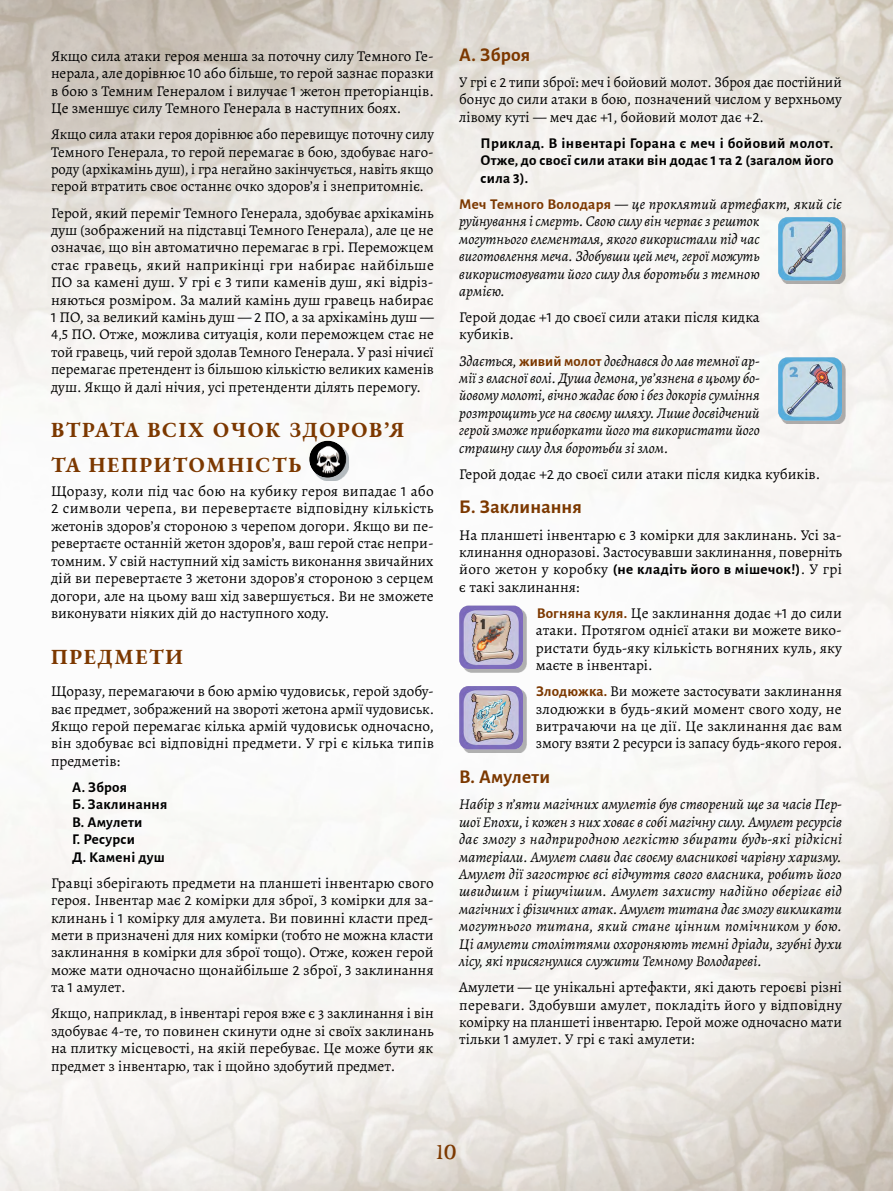
<style>
.page{position:relative;width:893px;height:1191px;background:#fff}
.page>*{position:absolute;margin:0;border:0;box-sizing:border-box;transform-origin:0 0}
.t1{font:21px/34.5px "EB Garamond";letter-spacing:.08em;color:#7c3800}
.t2{font:21px "Risque";color:#7c3800}
.t3{font:700 19.5px "Alegreya Sans";letter-spacing:.01em;color:#7c3800}
.t4{font:15px/17.4px "Alegreya";color:#000;text-align:justify}
.t5{font:italic 15px/17.4px "Alegreya";color:#000;text-align:justify}
.t6{font:15px/17.4px "Alegreya";color:#000;text-align:justify;scale:.96 1}
.t7{font:700 15px/17.4px "Alegreya Sans";letter-spacing:.02em;color:#000}
.s1{font-family:"Alegreya Sans"}
.s2{font-family:"Alegreya Sans";font-weight:700;font-style:normal;color:#7c3800}
.s3{font-family:"Alegreya";font-weight:400}
.s4{font-family:"Alegreya Sans";font-weight:700;color:#7c3800}
</style>
<div class="page">
<div style="left:462px;top:609px;width:64px;height:63px;background:#b0b0b0"></div>
<img style="left:459px;top:605px;width:64px;height:64px">
<div style="left:462px;top:689px;width:64px;height:64px;background:#000;opacity:.3"></div>
<img style="left:459px;top:686px;width:64px;height:63px">
<div style="left:781px;top:220px;width:64px;height:64px;background:#000;opacity:.3"></div>
<img style="left:778px;top:217px;width:64px;height:63px">
<div style="left:781px;top:360px;width:64px;height:64px;background:#aeabaa"></div>
<img style="left:778px;top:357px;width:64px;height:64px">
<div style="left:312px;top:443px;width:37px;height:38px;background:#717e86;opacity:.52"></div>
<div style="left:308px;top:454px;width:39px;height:25px;background:#fff;opacity:.75"></div>
<div style="left:308px;top:440px;width:39px;height:33px;background:#dc9d00;opacity:.92"></div>
<p class="t4" style="left:51px;top:47px;width:384px">Якщо сила атаки героя менша за поточну силу Темного Ге&shy;нерала, але дорівнює <span class="s1">10</span> або більше, то герой зазнає поразки в бою з Темним Генералом і вилучає <span class="s1">1</span> жетон преторіанців.<br>Це зменшує силу Темного Генерала в наступних боях.</p>
<p class="t6" style="left:51px;top:125px;width:400px">Якщо сила атаки героя дорівнює або перевищує поточну силу Темного Генерала, то герой перемагає в бою, здобуває наго&shy;роду (архікамінь душ), і гра негайно закінчується, навіть якщо герой втратить своє останнє очко здоров’я і знепритомніє.</p>
<p class="t4" style="left:51px;top:204px;width:384px">Герой, який переміг Темного Генерала, здобуває архікамінь душ (зображений на підставці Темного Генерала), але це не означає, що він автоматично перемагає в грі. Переможцем стає гравець, який наприкінці гри набирає найбільше ПО за камені душ. У грі є <span class="s1">3</span> типи каменів душ, які відріз&shy;няються розміром. За малий камінь душ гравець набирає <span class="s1">1</span> ПО, за великий камінь душ — <span class="s1">2</span> ПО, а за архікамінь душ — <span class="s1">4,5</span> ПО. Отже, можлива ситуація, коли переможцем стає не той гравець, чий герой здолав Темного Генерала. У разі нічиєї перемагає претендент із більшою кількістю великих каменів душ. Якщо й далі нічия, усі претенденти ділять перемогу.</p>
<h1 class="t1" style="left:51px;top:413px;width:355px">ВТРАТА ВСІХ ОЧОК ЗДОРОВ’Я<br>ТА НЕПРИТОМНІСТЬ</h1>
<p class="t4" style="left:51px;top:482px;width:384px">Щоразу, коли під час бою на кубику героя випадає <span class="s1">1</span> або <span class="s1">2</span> символи черепа, ви перевертаєте відповідну кількість жетонів здоров’я стороною з черепом догори. Якщо ви пе&shy;ревертаєте останній жетон здоров’я, ваш герой стає непри&shy;томним. У свій наступний хід замість виконання звичайних дій ви перевертаєте <span class="s1">3</span> жетони здоров’я стороною з серцем догори, але на цьому ваш хід завершується. Ви не зможете виконувати ніяких дій до наступного ходу.</p>
<h1 class="t1" style="left:51px;top:639px;width:133px">ПРЕДМЕТИ</h1>
<p class="t4" style="left:51px;top:682px;width:385px">Щоразу, перемагаючи в бою армію чудовиськ, герой здобу&shy;ває предмет, зображений на звороті жетона армії чудовиськ.<br>Якщо герой перемагає кілька армій чудовиськ одночасно, він здобуває всі відповідні предмети. У грі є кілька типів предметів:</p>
<p class="t7" style="left:72px;top:777px;width:97px">А. Зброя<br>Б. Заклинання<br>В. Амулети<br>Г. Ресурси<br>Д. Камені душ</p>
<p class="t4" style="left:51px;top:874px;width:384px">Гравці зберігають предмети на планшеті інвентарю свого героя. Інвентар має <span class="s1">2</span> комірки для зброї, <span class="s1">3</span> комірки для за&shy;клинань і <span class="s1">1</span> комірку для амулета. Ви повинні класти пред&shy;мети в призначені для них комірки (тобто не можна класти заклинання в комірки для зброї тощо). Отже, кожен герой може мати одночасно щонайбільше <span class="s1">2</span> зброї, <span class="s1">3</span> заклинання та <span class="s1">1</span> амулет.</p>
<p class="t4" style="left:51px;top:1004px;width:384px">Якщо, наприклад, в інвентарі героя вже є 3 заклинання і він здобуває <span class="s1">4</span>-те, то повинен скинути одне зі своїх заклинань на плитку місцевості, на якій перебуває. Це може бути як предмет з інвентарю, так і щойно здобутий предмет.</p>
<h2 class="t3" style="left:459px;top:40px;width:72px">А. Зброя</h2>
<p class="t6" style="left:459px;top:73px;width:400px">У грі є <span class="s1">2</span> типи зброї: меч і бойовий молот. Зброя дає постійний бонус до сили атаки в бою, позначений числом у верхньому лівому куті — меч дає +<span class="s1">1</span>, бойовий молот дає +<span class="s1">2</span>.</p>
<p class="t7" style="left:480px;top:133px;width:354px;text-align:justify">Приклад. В інвентарі Горана є меч і бойовий молот.<br>Отже, до своєї сили атаки він додає 1 та 2 (загалом його сила 3).</p>
<p class="t5" style="left:459px;top:195px;width:384px;text-align:left"><span class="s2">Меч Темного Володаря</span> — це проклятий артефакт, який сіє руйнування і смерть. Свою силу він черпає з решток<br>могутнього елементаля, якого використали під час виготовлення меча. Здобувши цей меч, герої можуть використовувати його силу для боротьби з темною<br>армією.</p>
<p class="t4" style="left:459px;top:308px;width:302px">Герой додає +<span class="s1">1</span> до своєї сили атаки після кидка кубиків.</p>
<p class="t5" style="left:459px;top:351px;width:302px">Здається, <span class="s2">живий молот</span> доєднався до лав темної ар&shy;мії з власної волі. Душа демона, ув’язнена в цьому бо&shy;йовому молоті, вічно жадає бою і без докорів сумління розтрощить усе на своєму шляху. Лише досвідчений герой зможе приборкати його та використати його страшну силу для боротьби зі злом.</p>
<p class="t4" style="left:459px;top:465px;width:363px">Герой додає +<span class="s1">2</span> до своєї сили атаки після кидка кубиків.</p>
<h2 class="t3" style="left:459px;top:493px;width:124px">Б. Заклинання</h2>
<p class="t4" style="left:459px;top:526px;width:384px">На планшеті інвентарю є <span class="s1">3</span> комірки для заклинань. Усі за&shy;клинання одноразові. Застосувавши заклинання, поверніть</p>
<p class="t7" style="left:459px;top:560px;width:384px"><span class="s3">його жетон у коробку</span> (не кладіть його в мішечок!)<span class="s3">. У грі</span></p>
<p class="t4" style="left:537px;top:574px;width:307px;line-height:26.1px;text-indent:-77px">є такі заклинання:<br><span class="s4">Вогняна куля.</span> Це заклинання додає +<span class="s1">1</span> до сили</p>
<p class="t4" style="left:536px;top:621px;width:308px">атаки. Протягом однієї атаки ви можете вико&shy;ристати будь-яку кількість вогняних куль, яку маєте в інвентарі.</p>
<p class="t4" style="left:536px;top:682px;width:308px"><span class="s4">Злодюжка.</span> Ви можете застосувати заклинання злодюжки в будь-який момент свого ходу, не витрачаючи на це дії. Це заклинання дає вам змогу взяти <span class="s1">2</span> ресурси із запасу будь-якого героя.</p>
<h2 class="t3" style="left:459px;top:762px;width:92px">В. Амулети</h2>
<p class="t5" style="left:459px;top:795px;width:384px">Набір з п’яти магічних амулетів був створений ще за часів Пер&shy;шої Епохи, і кожен з них ховає в собі магічну силу. Амулет ресурсів дає змогу з надприродною легкістю збирати будь-які рідкісні матеріали. Амулет слави дає своєму власникові чарівну харизму.<br>Амулет дії загострює всі відчуття свого власника, робить його швидшим і рішучішим. Амулет захисту надійно оберігає від магічних і фізичних атак. Амулет титана дає змогу викликати могутнього титана, який стане цінним помічником у бою.<br>Ці амулети століттями охороняють темні дріади, згубні духи лісу, які присягнулися служити Темному Володареві.</p>
<p class="t4" style="left:459px;top:978px;width:384px">Амулети — це унікальні артефакти, які дають героєві різні переваги. Здобувши амулет, покладіть його у відповідну комірку на планшеті інвентарю. Герой може одночасно мати тільки <span class="s1">1</span> амулет. У грі є такі амулети:</p>
<h1 class="t2" style="left:436px;top:1139px;width:21px">10</h1>
</div>
